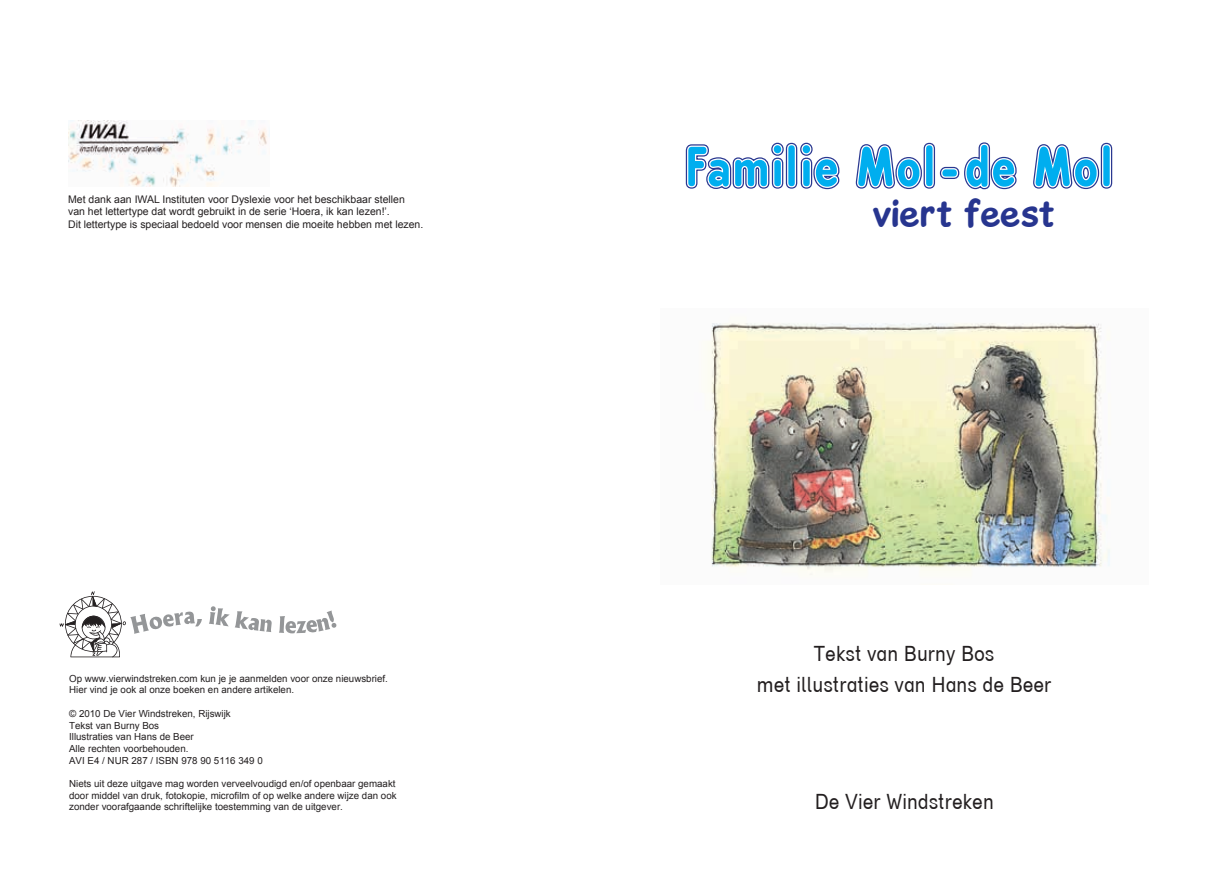
<style>
.page{position:relative;width:1217px;height:893px;background:#fff}
.page>*{position:absolute;margin:0;border:0;box-sizing:border-box;transform-origin:0 0}
.t1{font:700 40.05px "Gosmick Sans";letter-spacing:.01em;color:#27358f}
.t2{font:22.5px/31.5px "Lexy 2000";color:#231f20;text-align:center}
.t3{font:10.5px/12.6px "Arial";color:#231f20}
.t4{font:9.75px/11.7px "Arial";color:#231f20}
</style>
<div class="page">
<img style="left:68px;top:120px;width:199px;height:66px">
<div style="left:785px;top:143px;width:12px;height:46px;border:5px solid #2a3890;border-radius:3px"></div>
<div style="left:923px;top:143px;width:11px;height:46px;border:5px solid #2a3890;border-radius:3px"></div>
<div style="left:939px;top:167px;width:20px;height:12px;border:5px solid #2a3890;border-radius:3px"></div>
<div style="left:1100px;top:143px;width:11px;height:46px;border:5px solid #2a3890;border-radius:3px"></div>
<div style="left:787px;top:144px;width:8px;height:43px;border:3px solid #fff;border-radius:3px"></div>
<div style="left:924px;top:144px;width:9px;height:43px;border:3px solid #fff;border-radius:3px"></div>
<div style="left:940px;top:168px;width:17px;height:10px;border:3px solid #fff;border-radius:3px"></div>
<div style="left:1101px;top:144px;width:9px;height:43px;border:3px solid #fff;border-radius:3px"></div>
<svg style="left:685px;top:142px;width:101px;height:47px"></svg>
<div style="left:788px;top:145px;width:6px;height:41px;background:#00aeef;border-radius:3px"></div>
<svg style="left:797px;top:142px;width:43px;height:48px"></svg>
<svg style="left:855px;top:144px;width:69px;height:46px"></svg>
<svg style="left:925px;top:145px;width:7px;height:41px"></svg>
<div style="left:942px;top:169px;width:14px;height:7px;background:#00aeef;border-radius:3px"></div>
<svg style="left:964px;top:142px;width:53px;height:48px"></svg>
<svg style="left:1033px;top:144px;width:68px;height:46px"></svg>
<svg style="left:1102px;top:145px;width:7px;height:41px"></svg>
<img style="left:707px;top:323px;width:403px;height:252px">
<svg style="left:60px;top:591px;width:142px;height:66px"></svg>
<svg style="left:209px;top:606px;width:63px;height:26px"></svg>
<svg style="left:279px;top:610px;width:57px;height:23px"></svg>
<p class="t3" style="left:68px;top:193px;width:357px">Met dank aan IWAL Instituten voor Dyslexie voor het beschikbaar stellen van het lettertype dat wordt gebruikt in de serie ‘Hoera, ik kan lezen!’.<br>Dit lettertype is speciaal bedoeld voor mensen die moeite hebben met lezen.</p>
<h1 class="t1" style="left:872px;top:189px;width:183px">viert feest</h1>
<p class="t4" style="left:69px;top:673px;width:320px">Op www.vierwindstreken.com kun je je aanmelden voor onze nieuwsbrief.<br>Hier vind je ook al onze boeken en andere artikelen.</p>
<p class="t4" style="left:69px;top:708px;width:195px">© 2010 De Vier Windstreken, Rijswijk<br>Tekst van Burny Bos<br>Illustraties van Hans de Beer<br>Alle rechten voorbehouden.<br>AVI E4 / NUR 287 / ISBN 978 90 5116 349 0</p>
<p class="t4" style="left:69px;top:778px;width:329px;text-align:justify">Niets uit deze uitgave mag worden verveelvoudigd en/of openbaar gemaakt door middel van druk, fotokopie, microfilm of op welke andere wijze dan ook zonder voorafgaande schriftelijke toestemming van de uitgever.</p>
<h2 class="t2" style="left:756px;top:637px;width:296px">Tekst van Burny Bos<br>met illustraties van Hans de Beer</h2>
<h2 class="t2" style="left:814px;top:785px;width:181px">De Vier Windstreken</h2>
</div>
